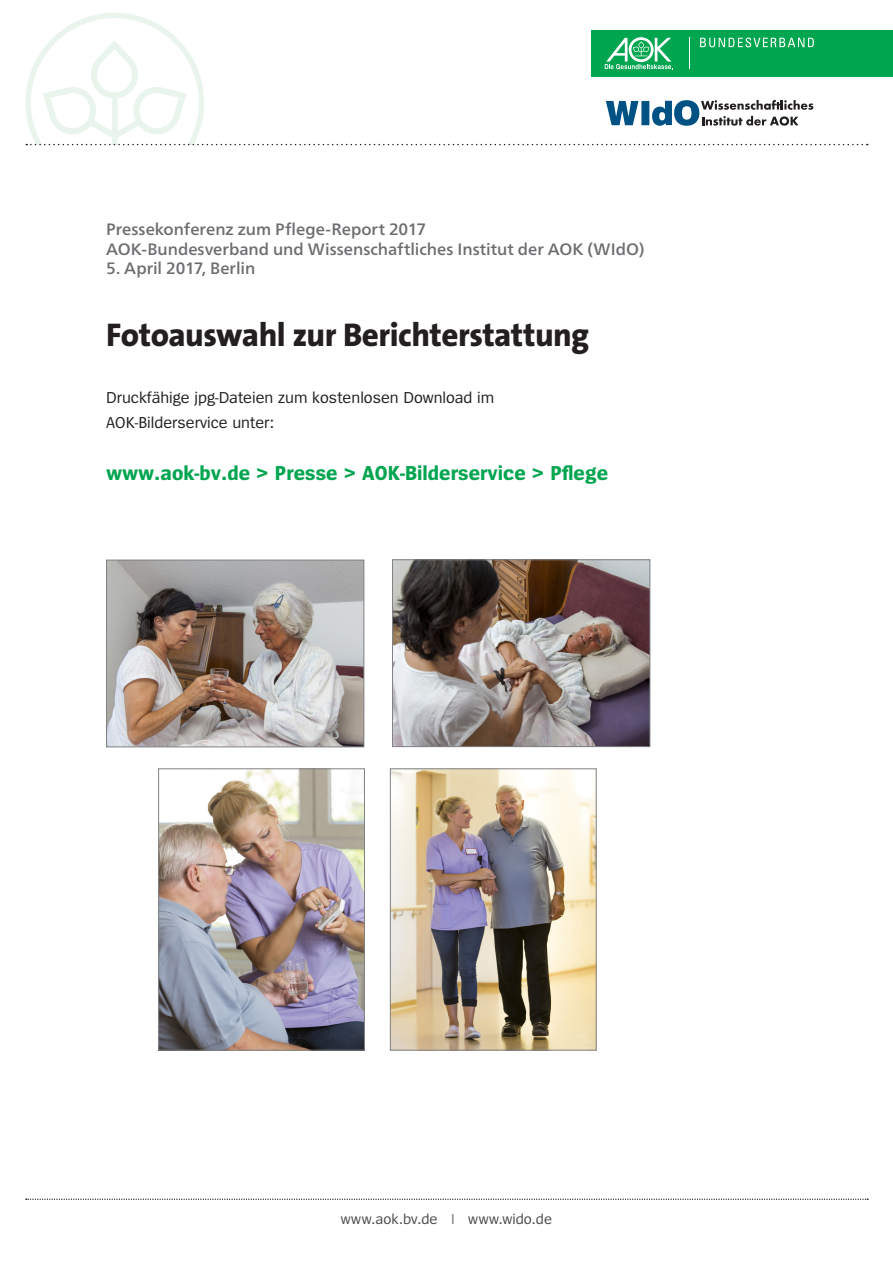
<style>
.page{position:relative;width:893px;height:1263px;background:#fff}
.page>*{position:absolute;margin:0;border:0;box-sizing:border-box;transform-origin:0 0}
.t1{font:800 33px "The Sans B8";letter-spacing:-.02em;color:#231f20}
.t2{font:700 21px "Spiegel";color:#00a54f}
._2_-_Veranstaltungsd{font:500 16.5px/19.8px "Frutiger Neue LT Pro";color:#6c6d70}
.t3{font:16.5px/25.2px "Spiegel";color:#231f20}
.t4{font:15px "Spiegel";letter-spacing:.005em;color:#4b4c4d}
.s1{color:#76787b}
</style>
<div class="page">
<div style="left:591px;top:30px;width:302px;height:47px;background:#00a54f"></div>
<svg style="left:26px;top:13px;width:842px;height:132px"></svg>
<svg style="left:26px;top:1199px;width:842px;height:1px"></svg>
<img style="left:394px;top:562px;width:254px;height:183px">
<div style="left:392px;top:560px;width:258px;height:187px;border:1px solid #808285"></div>
<img style="left:108px;top:562px;width:254px;height:183px">
<div style="left:106px;top:560px;width:258px;height:187px;border:1px solid #808285"></div>
<img style="left:392px;top:770px;width:202px;height:278px">
<div style="left:390px;top:768px;width:206px;height:282px;border:1px solid #808285"></div>
<img style="left:160px;top:770px;width:203px;height:278px">
<div style="left:158px;top:768px;width:207px;height:282px;border:1px solid #808285"></div>
<p class="_2_-_Veranstaltungsd" style="left:106px;top:219px;width:540px">Pressekonferenz zum Pflege-Report 2017<br>AOK-Bundesverband und Wissenschaftliches Institut der AOK (WIdO)</p>
<p class="_2_-_Veranstaltungsd" style="left:106px;top:258px;width:150px">5. April 2017, Berlin</p>
<p class="t1" style="left:106px;top:317px;width:485px">Fotoauswahl zur Berichterstattung</p>
<p class="t3" style="left:106px;top:385px;width:390px">Druckfähige jpg-Dateien zum kostenlosen Download im<br>AOK-Bilderservice unter:</p>
<p class="t2" style="left:106px;top:463px;width:504px">www.aok-bv.de &gt; Presse &gt; AOK-Bilderservice &gt; Pflege</p>
<p class="t4" style="left:341px;top:1211px;width:213px">www.aok.bv.de <span class="s1">I</span> www.wido.de</p>
</div>
